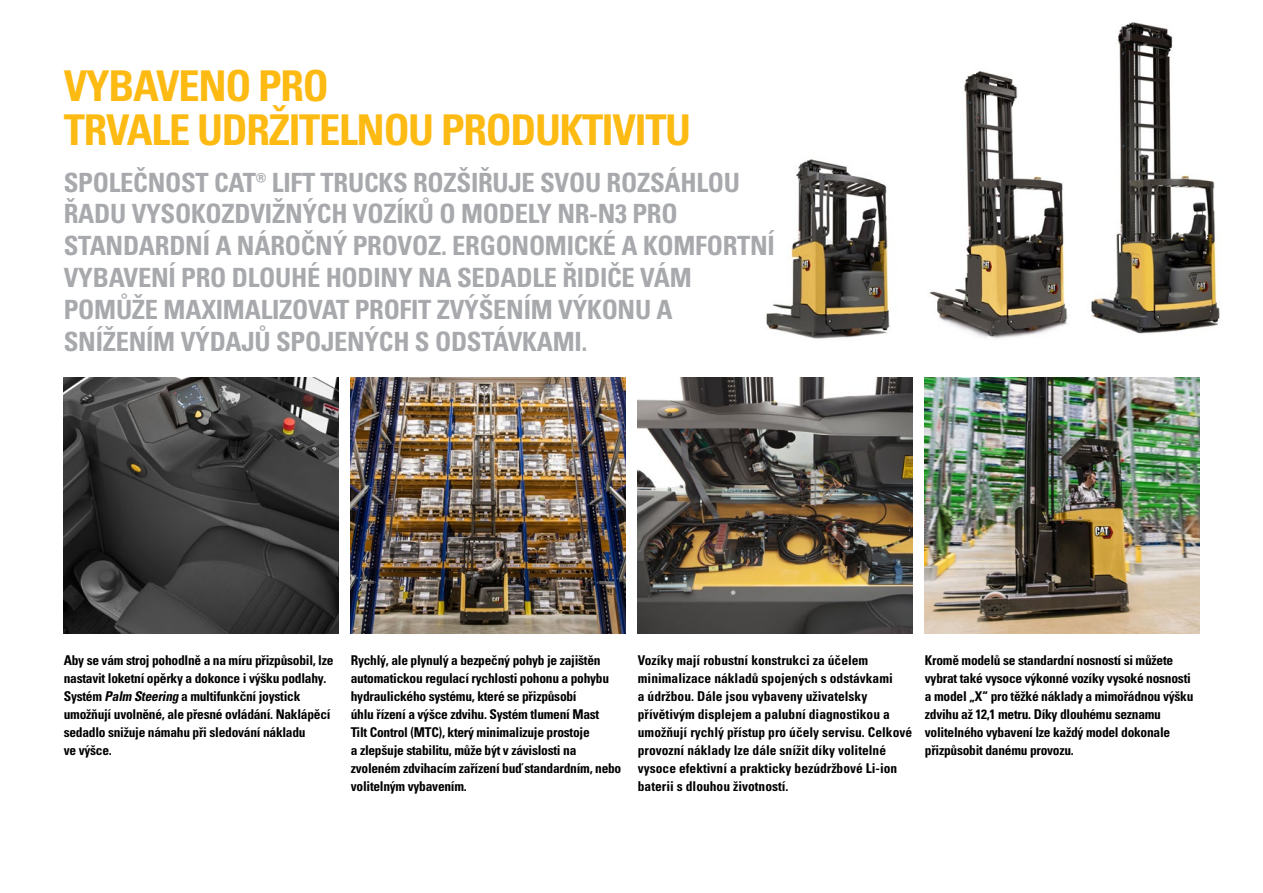
<style>
.page{position:relative;width:1263px;height:893px;background:#fff}
.page>*{position:absolute;margin:0;border:0;box-sizing:border-box;transform-origin:0 0}
.t1{font:42.45px/43.5px "Univers LTCYR 67 Bold Cond";letter-spacing:-.03em;color:#fdba12}
.t2{font:26.55px/31.8px "Univers LTCYR 67 Bold Cond";letter-spacing:-.01em;color:#a7a9ac}
.t3{font:13.5px/18px "Univers LTCYR 67 Bold Cond";letter-spacing:-.02em;color:#000}
.t4{font:13.5px/18px "Univers LTCYR 67 Bold Cond";color:#000}
.s1{font-style:italic}
</style>
<div class="page">
<img style="left:64px;top:377px;width:274px;height:257px">
<img style="left:638px;top:377px;width:274px;height:257px">
<img style="left:351px;top:377px;width:274px;height:257px">
<img style="left:925px;top:377px;width:274px;height:257px">
<img style="left:766px;top:159px;width:124px;height:180px">
<img style="left:929px;top:71px;width:139px;height:268px">
<img style="left:1091px;top:22px;width:129px;height:312px">
<h1 class="t1" style="left:64px;top:64px;width:629px">VYBAVENO PRO<br>TRVALE UDRŽITELNOU PRODUKTIVITU</h1>
<p class="t2" style="left:64px;top:166px;width:713px">SPOLEČNOST CAT® LIFT TRUCKS ROZŠIŘUJE SVOU ROZSÁHLOU ŘADU VYSOKOZDVIŽNÝCH VOZÍKŮ O MODELY NR-N3 PRO STANDARDNÍ A NÁROČNÝ PROVOZ. ERGONOMICKÉ A KOMFORTNÍ VYBAVENÍ PRO DLOUHÉ HODINY NA SEDADLE ŘIDIČE VÁM POMŮŽE MAXIMALIZOVAT PROFIT ZVÝŠENÍM VÝKONU A SNÍŽENÍM VÝDAJŮ SPOJENÝCH S ODSTÁVKAMI.</p>
<p class="t3" style="left:64px;top:651px;width:271px">Aby se vám stroj pohodlně a na míru přizpůsobil, lze nastavit loketní opěrky a dokonce i výšku podlahy.<br>Systém <span class="s1">Palm Steering</span> a multifunkční joystick umožňují uvolněné, ale přesné ovládání. Naklápěcí sedadlo snižuje námahu při sledování nákladu<br>ve výšce.</p>
<p class="t3" style="left:351px;top:651px;width:272px">Rychlý, ale plynulý a bezpečný pohyb je zajištěn automatickou regulací rychlosti pohonu a pohybu hydraulického systému, které se přizpůsobí<br>úhlu řízení a výšce zdvihu. Systém tlumení Mast<br>Tilt Control (MTC), který minimalizuje prostoje<br>a zlepšuje stabilitu, může být v závislosti na zvoleném zdvihacím zařízení buď standardním, nebo volitelným vybavením.</p>
<p class="t4" style="left:638px;top:651px;width:276px">Vozíky mají robustní konstrukci za účelem minimalizace nákladů spojených s odstávkami<br>a údržbou. Dále jsou vybaveny uživatelsky přívětivým displejem a palubní diagnostikou a umožňují rychlý přístup pro účely servisu. Celkové provozní náklady lze dále snížit díky volitelné vysoce efektivní a prakticky bezúdržbové Li-ion baterii s dlouhou životností.</p>
<p class="t3" style="left:925px;top:651px;width:270px">Kromě modelů se standardní nosností si můžete vybrat také vysoce výkonné vozíky vysoké nosnosti a model „X“ pro těžké náklady a mimořádnou výšku zdvihu až 12,1 metru. Díky dlouhému seznamu volitelného vybavení lze každý model dokonale přizpůsobit danému provozu.</p>
</div>
